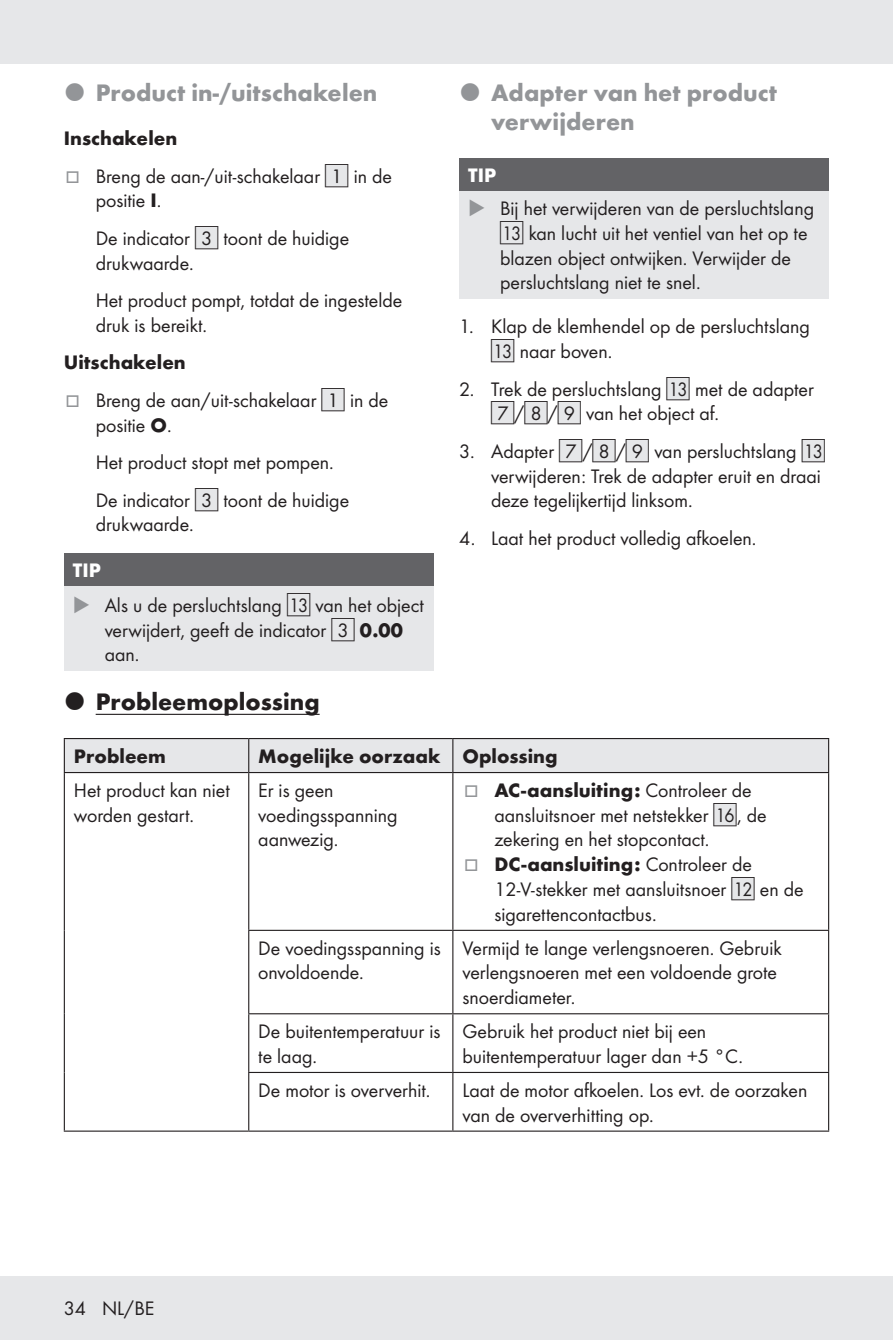
<style>
.page{position:relative;width:893px;height:1340px;background:#fff}
.page>*{position:absolute;margin:0;border:0;box-sizing:border-box;transform-origin:0 0}
.t1{font:700 24.75px/29.2px "Futura";color:#939598}
.t2{font:700 24.75px "Futura";color:#231f20}
.Body{font:20.25px/24.8px "Futura Boo";color:#231f20}
.Indent_SB{font:20.25px/24.8px "Futura Boo";color:#231f20}
.Headline__Table{font:700 20.25px "Futura";color:#231f20}
.Body_SB{font:700 20.25px "Futura";color:#231f20}
.Note_Heading{font:700 20.25px "Futura";color:#fff}
.s1{color:#939598}
.s2{font-family:"IMP Lidl Num Box";font-size:17.78px;color:#e6e7e9}
.s3{font-family:"IMP Lidl Num Box";font-size:17.78px}
.s4{font-family:"Futura";font-weight:700}
</style>
<div class="page">
<div style="left:0;top:1276px;width:893px;height:63px;background:#e6e7e9"></div>
<div style="left:0;top:0;width:893px;height:64px;background:#e6e7e9"></div>
<div style="left:64px;top:553px;width:370px;height:33px;background:#636366"></div>
<div style="left:64px;top:586px;width:370px;height:84px;background:#e6e7e9"></div>
<div style="left:459px;top:158px;width:370px;height:33px;background:#636366"></div>
<div style="left:459px;top:191px;width:370px;height:107px;background:#e6e7e9"></div>
<hr style="left:96px;top:713px;width:224px;height:2px;background:#231f20">
<div style="left:65px;top:739px;width:763px;height:33px;background:#e6e7e9"></div>
<hr style="left:64px;top:738px;width:185px;height:1px;background:#231f20">
<hr style="left:64px;top:739px;width:1px;height:33px;background:#231f20">
<hr style="left:249px;top:738px;width:204px;height:1px;background:#231f20">
<hr style="left:248px;top:739px;width:1px;height:33px;background:#231f20">
<hr style="left:453px;top:738px;width:376px;height:1px;background:#231f20">
<hr style="left:452px;top:739px;width:1px;height:33px;background:#231f20">
<hr style="left:828px;top:739px;width:1px;height:33px;background:#231f20">
<hr style="left:64px;top:772px;width:185px;height:1px;background:#231f20">
<hr style="left:64px;top:773px;width:1px;height:157px;background:#231f20">
<hr style="left:249px;top:772px;width:204px;height:1px;background:#231f20">
<hr style="left:248px;top:773px;width:1px;height:156px;background:#231f20">
<hr style="left:453px;top:772px;width:376px;height:1px;background:#231f20">
<hr style="left:452px;top:773px;width:1px;height:156px;background:#231f20">
<hr style="left:828px;top:773px;width:1px;height:156px;background:#231f20">
<hr style="left:64px;top:930px;width:1px;height:83px;background:#231f20">
<hr style="left:248px;top:929px;width:205px;height:1px;background:#231f20">
<hr style="left:248px;top:930px;width:1px;height:83px;background:#231f20">
<hr style="left:453px;top:929px;width:376px;height:1px;background:#231f20">
<hr style="left:452px;top:930px;width:1px;height:83px;background:#231f20">
<hr style="left:828px;top:930px;width:1px;height:83px;background:#231f20">
<hr style="left:64px;top:1013px;width:1px;height:59px;background:#231f20">
<hr style="left:248px;top:1013px;width:205px;height:1px;background:#231f20">
<hr style="left:248px;top:1014px;width:1px;height:57px;background:#231f20">
<hr style="left:453px;top:1013px;width:376px;height:1px;background:#231f20">
<hr style="left:452px;top:1014px;width:1px;height:57px;background:#231f20">
<hr style="left:828px;top:1014px;width:1px;height:57px;background:#231f20">
<hr style="left:64px;top:1072px;width:1px;height:58px;background:#231f20">
<hr style="left:248px;top:1071px;width:205px;height:2px;background:#231f20">
<hr style="left:248px;top:1073px;width:1px;height:57px;background:#231f20">
<hr style="left:453px;top:1071px;width:376px;height:2px;background:#231f20">
<hr style="left:452px;top:1073px;width:1px;height:57px;background:#231f20">
<hr style="left:828px;top:1073px;width:1px;height:57px;background:#231f20">
<hr style="left:64px;top:1130px;width:185px;height:1px;background:#231f20">
<hr style="left:249px;top:1130px;width:204px;height:1px;background:#231f20">
<hr style="left:453px;top:1130px;width:376px;height:1px;background:#231f20">
<p class="t1" style="left:96px;top:76px;width:283px">Product in-/uitschakelen</p>
<p class="Body_SB" style="left:64px;top:123px;width:115px">Inschakelen</p>
<p class="Body" style="left:96px;top:162px;width:298px;text-indent:-30px"><span class="s1">□</span> Breng de aan-/uit-schakelaar <span class="s2">[</span><span class="s3">1]</span> in de positie <span class="s4">I</span>.</p>
<p class="Indent_SB" style="left:96px;top:225px;width:255px">De indicator <span class="s2">[</span><span class="s3">3]</span> toont de huidige drukwaarde.</p>
<p class="Indent_SB" style="left:96px;top:287px;width:308px">Het product pompt, totdat de ingestelde druk is bereikt.</p>
<p class="Body_SB" style="left:64px;top:348px;width:124px">Uitschakelen</p>
<p class="Body" style="left:96px;top:387px;width:294px;text-indent:-30px"><span class="s1">□</span> Breng de aan/uit-schakelaar <span class="s2">[</span><span class="s3">1]</span> in de positie <span class="s4">O</span>.</p>
<p class="Indent_SB" style="left:96px;top:449px;width:237px">Het product stopt met pompen.</p>
<p class="Indent_SB" style="left:96px;top:486px;width:255px">De indicator <span class="s2">[</span><span class="s3">3]</span> toont de huidige drukwaarde.</p>
<p class="Note_Heading" style="left:73px;top:555px;width:30px">TIP</p>
<p class="Body" style="left:105px;top:591px;width:321px;text-indent:-32px"><span class="s1">◆</span> Als u de persluchtslang <span class="s2">[</span><span class="s3">13]</span> van het object verwijdert, geeft de indicator <span class="s2">[</span><span class="s3">3]</span> <span class="s4">0.00 </span>aan.</p>
<p class="t1" style="left:491px;top:76px;width:287px">Adapter van het product verwijderen</p>
<p class="Note_Heading" style="left:468px;top:161px;width:30px">TIP</p>
<p class="Body" style="left:500px;top:195px;width:315px;text-indent:-32px"><span class="s1">◆</span> Bij het verwijderen van de persluchtslang <span class="s2">[</span><span class="s3">13]</span> kan lucht uit het ventiel van het op te blazen object ontwijken. Verwijder de persluchtslang niet te snel.</p>
<p class="Body" style="left:491px;top:313px;width:320px;text-indent:-32px">1. Klap de klemhendel op de persluchtslang <span class="s2">[</span><span class="s3">13]</span> naar boven.</p>
<p class="Body" style="left:491px;top:375px;width:324px;text-indent:-32px">2. Trek de persluchtslang <span class="s2">[</span><span class="s3">13]</span> met de adapter <span class="s2">[</span><span class="s3">7]</span>/<span class="s2">[</span><span class="s3">8]</span>/<span class="s2">[</span><span class="s3">9]</span> van het object af.</p>
<p class="Body" style="left:491px;top:438px;width:336px;text-indent:-32px">3. Adapter <span class="s2">[</span><span class="s3">7]</span>/<span class="s2">[</span><span class="s3">8]</span>/<span class="s2">[</span><span class="s3">9]</span> van persluchtslang <span class="s2">[</span><span class="s3">13] </span>verwijderen: Trek de adapter eruit en draai deze tegelijkertijd linksom.</p>
<p class="Body" style="left:459px;top:525px;width:296px">4. Laat het product volledig afkoelen.</p>
<p class="t2" style="left:96px;top:683px;width:225px">Probleemoplossing</p>
<p class="Headline__Table" style="left:74px;top:741px;width:94px">Probleem</p>
<p class="Headline__Table" style="left:258px;top:741px;width:184px">Mogelijke oorzaak</p>
<p class="Headline__Table" style="left:462px;top:741px;width:97px">Oplossing</p>
<p class="Body" style="left:74px;top:776px;width:157px">Het product kan niet worden gestart.</p>
<p class="Body" style="left:258px;top:776px;width:141px">Er is geen voedingsspanning aanwezig.</p>
<p class="Body" style="left:494px;top:776px;width:274px;text-indent:-30px"><span class="s1">□</span> <span class="s4">AC-aansluiting:</span> Controleer de aansluitsnoer met netstekker <span class="s2">[</span><span class="s3">16]</span>, de zekering en het stopcontact.</p>
<p class="Body" style="left:494px;top:851px;width:311px;text-indent:-30px"><span class="s1">□</span> <span class="s4">DC-aansluiting:</span> Controleer de<br>12-V-stekker met aansluitsnoer <span class="s2">[</span><span class="s3">12]</span> en de sigarettencontactbus.</p>
<p class="Body" style="left:258px;top:934px;width:184px">De voedingsspanning is onvoldoende.</p>
<p class="Body" style="left:462px;top:934px;width:321px">Vermijd te lange verlengsnoeren. Gebruik verlengsnoeren met een voldoende grote snoerdiameter.</p>
<p class="Body" style="left:258px;top:1017px;width:184px">De buitentemperatuur is te laag.</p>
<p class="Body" style="left:462px;top:1017px;width:279px">Gebruik het product niet bij een buitentemperatuur lager dan +5 °C.</p>
<p class="Body" style="left:258px;top:1076px;width:171px">De motor is oververhit.</p>
<p class="Body" style="left:462px;top:1076px;width:346px">Laat de motor afkoelen. Los evt. de oorzaken van de oververhitting op.</p>
<p class="Body" style="left:64px;top:1295px;width:92px">34 NL/BE</p>
</div>
